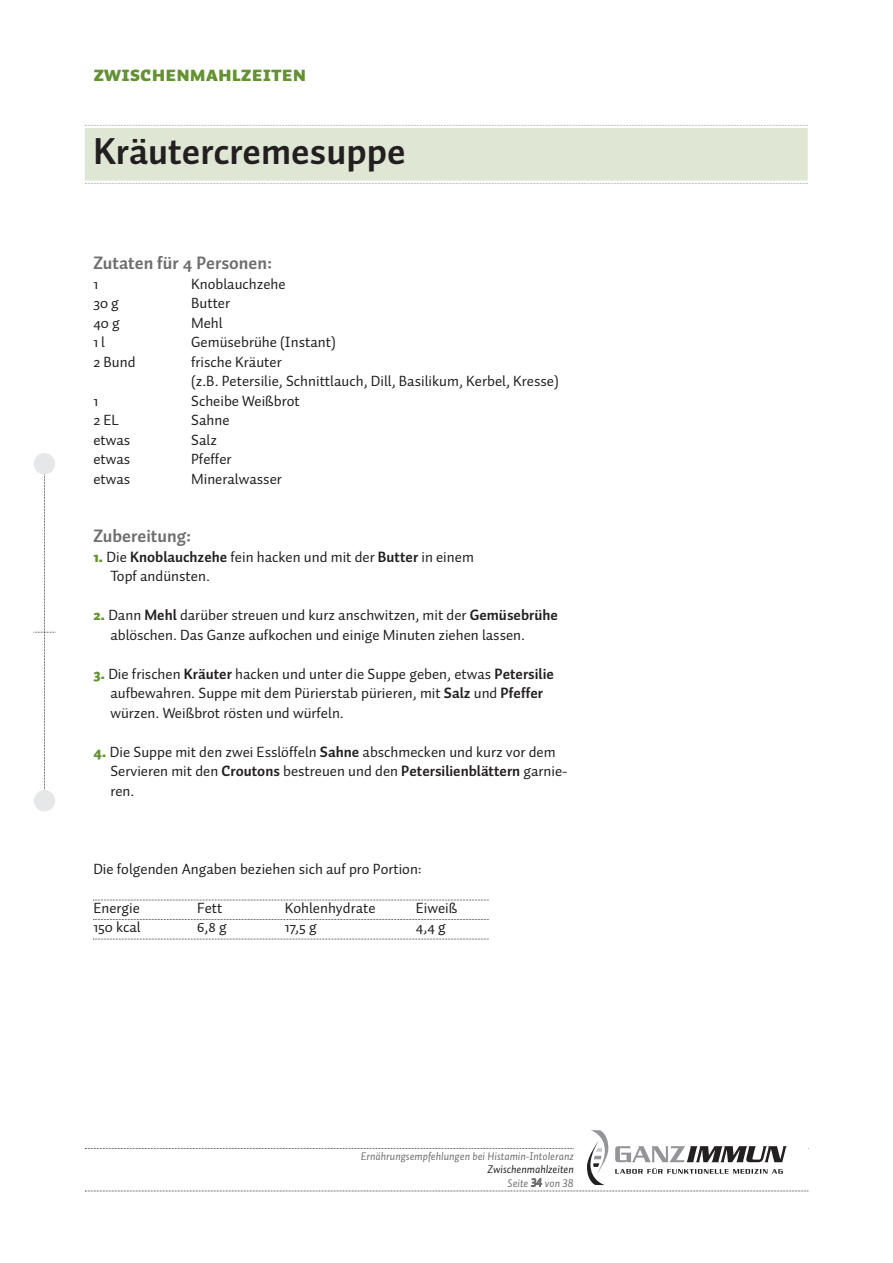
<style>
.page{position:relative;width:893px;height:1263px;background:#fff}
.page>*{position:absolute;margin:0;border:0;box-sizing:border-box;transform-origin:0 0}
.t1{font:700 37.5px "Auto 1";color:#231f20}
.t2{font:21px "Auto 1 Black Sm Cp";color:#649232}
.t3{font:700 18px "Auto 1";color:#6c6e70}
.t4{font:15px/19.5px "Auto 1";color:#231f20}
.t5{font:11.25px "Auto 1 Italic LF";color:#6c6e70}
.t6{font:11.25px "Auto 1 Italic LF";color:#231f20}
.s1{font-weight:900;color:#649232}
.s2{font-weight:700}
</style>
<div class="page">
<svg style="left:85px;top:1130px;width:724px;height:61px"></svg>
<div style="left:34px;top:790px;width:21px;height:21px;background:#e6e7e8;border-radius:50%"></div>
<div style="left:34px;top:453px;width:21px;height:21px;background:#e6e7e8;border-radius:50%"></div>
<svg style="left:33px;top:467px;width:23px;height:324px"></svg>
<svg style="left:85px;top:125px;width:723px;height:1px"></svg>
<div style="left:85px;top:128px;width:723px;height:53px;background:#dfe6d4"></div>
<svg style="left:85px;top:183px;width:723px;height:1px"></svg>
<svg style="left:93px;top:900px;width:396px;height:1px"></svg>
<svg style="left:93px;top:919px;width:396px;height:1px"></svg>
<svg style="left:93px;top:939px;width:396px;height:1px"></svg>
<h2 class="t2" style="left:93px;top:61px;width:214px">Zwischenmahlzeiten</h2>
<h1 class="t1" style="left:93px;top:137px;width:314px">Kräutercremesuppe</h1>
<p class="t3" style="left:93px;top:256px;width:180px">Zutaten für 4 Personen:</p>
<p class="t4" style="left:93px;top:275px;width:6px">1</p>
<p class="t4" style="left:191px;top:275px;width:96px">Knoblauchzehe</p>
<p class="t4" style="left:93px;top:295px;width:27px">30 g</p>
<p class="t4" style="left:191px;top:295px;width:41px">Butter</p>
<p class="t4" style="left:93px;top:314px;width:28px">40 g</p>
<p class="t4" style="left:191px;top:314px;width:33px">Mehl</p>
<p class="t4" style="left:93px;top:334px;width:13px">1 l</p>
<p class="t4" style="left:191px;top:334px;width:146px">Gemüsebrühe (Instant)</p>
<p class="t4" style="left:93px;top:353px;width:44px">2 Bund</p>
<p class="t4" style="left:191px;top:353px;width:369px">frische Kräuter<br>(z.B. Petersilie, Schnittlauch, Dill, Basilikum, Kerbel, Kresse)</p>
<p class="t4" style="left:93px;top:392px;width:6px">1</p>
<p class="t4" style="left:191px;top:392px;width:110px">Scheibe Weißbrot</p>
<p class="t4" style="left:93px;top:412px;width:27px">2 EL</p>
<p class="t4" style="left:191px;top:412px;width:40px">Sahne</p>
<p class="t4" style="left:93px;top:431px;width:38px">etwas</p>
<p class="t4" style="left:191px;top:431px;width:27px">Salz</p>
<p class="t4" style="left:93px;top:451px;width:38px">etwas</p>
<p class="t4" style="left:191px;top:451px;width:42px">Pfeffer</p>
<p class="t4" style="left:93px;top:470px;width:38px">etwas</p>
<p class="t4" style="left:191px;top:470px;width:92px">Mineralwasser</p>
<p class="t3" style="left:93px;top:529px;width:100px">Zubereitung:</p>
<p class="t4" style="left:110px;top:548px;width:365px;text-indent:-17px"><span class="s1">1.</span> Die <span class="s2">Knoblauchzehe</span> fein hacken und mit der <span class="s2">Butter</span> in einem<br>Topf andünsten.</p>
<p class="t4" style="left:110px;top:607px;width:449px;text-indent:-17px"><span class="s1">2.</span> Dann <span class="s2">Mehl</span> darüber streuen und kurz anschwitzen, mit der <span class="s2">Gemüsebrühe </span>ablöschen. Das Ganze aufkochen und einige Minuten ziehen lassen.</p>
<p class="t4" style="left:110px;top:665px;width:445px;text-indent:-17px"><span class="s1">3.</span> Die frischen <span class="s2">Kräuter</span> hacken und unter die Suppe geben, etwas <span class="s2">Petersilie </span>aufbewahren. Suppe mit dem Pürierstab pürieren, mit <span class="s2">Salz</span> und <span class="s2">Pfeffer </span>würzen. Weißbrot rösten und würfeln.</p>
<p class="t4" style="left:110px;top:743px;width:459px;text-indent:-17px"><span class="s1">4.</span> Die Suppe mit den zwei Esslöffeln <span class="s2">Sahne</span> abschmecken und kurz vor dem<br>Servieren mit den <span class="s2">Croutons</span> bestreuen und den <span class="s2">Petersilienblättern</span> garnie&shy;ren.</p>
<p class="t4" style="left:93px;top:860px;width:330px">Die folgenden Angaben beziehen sich auf pro Portion:</p>
<p class="t4" style="left:93px;top:899px;width:48px">Energie</p>
<p class="t4" style="left:197px;top:899px;width:27px">Fett</p>
<p class="t4" style="left:285px;top:899px;width:92px">Kohlenhydrate</p>
<p class="t4" style="left:416px;top:899px;width:43px">Eiweiß</p>
<p class="t4" style="left:93px;top:919px;width:49px">150 kcal</p>
<p class="t4" style="left:197px;top:919px;width:31px">6,8 g</p>
<p class="t4" style="left:285px;top:919px;width:34px">17,5 g</p>
<p class="t4" style="left:416px;top:919px;width:31px">4,4 g</p>
<p class="t5" style="left:361px;top:1152px;width:214px">Ernährungsempfehlungen bei Histamin-Intoleranz</p>
<p class="t6" style="left:488px;top:1165px;width:88px">Zwischenmahlzeiten</p>
<p class="t5" style="left:508px;top:1179px;width:68px">Seite 34 von 38</p>
</div>
